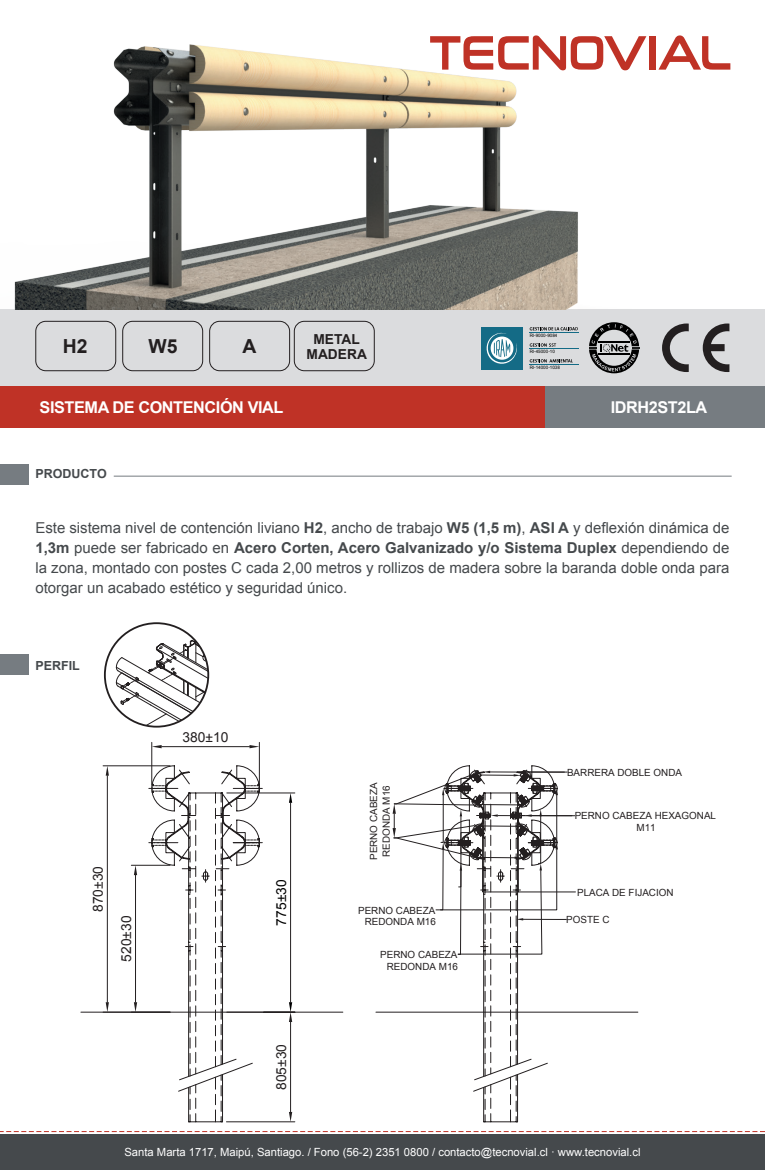
<style>
.page{position:relative;width:765px;height:1170px;background:#fff}
.page>*{position:absolute;margin:0;border:0;box-sizing:border-box;transform-origin:0 0}
.t1{font:700 19.38px "Arial";color:#231f20}
.t2{font:700 16.25px "Arial";letter-spacing:-.025em;color:#fff}
.t3{font:15px/20px "Arial";color:#45494c;text-align:justify}
.t4{font:13.75px "Arial";color:#231f20}
.t5{font:700 13.75px/15px "Arial";color:#231f20;text-align:center}
.t6{font:13.75px "Arial";color:#000001}
.t7{font:700 12.5px "Arial";color:#45494c}
.t8{font:11.25px "Arial";color:#fff}
.t9{font:9.88px/11.9px "Arial";color:#231f20;text-align:right}
.t10{font:4.62px "Arial";color:#000}
.s1{font-weight:700}
</style>
<div class="page">
<div style="left:0;top:310px;width:765px;height:94px;background:#dbdcde"></div>
<hr style="left:530px;top:348px;width:49px;height:1px;background:#146b86">
<hr style="left:530px;top:364px;width:49px;height:1px;background:#146b86">
<hr style="left:530px;top:332px;width:49px;height:1px;background:#146b86">
<svg style="left:530px;top:343px;width:26px;height:4px"></svg>
<svg style="left:530px;top:359px;width:43px;height:3px"></svg>
<svg style="left:530px;top:327px;width:48px;height:3px"></svg>
<svg style="left:589px;top:322px;width:50px;height:51px"></svg>
<div style="left:482px;top:327px;width:41px;height:42px;background:#146b86"></div>
<svg style="left:486px;top:332px;width:31px;height:32px"></svg>
<svg style="left:671px;top:35px;width:59px;height:35px"></svg>
<div style="left:0;top:386px;width:545px;height:41px;background:#bf3226"></div>
<div style="left:545px;top:386px;width:220px;height:41px;background:#767c81"></div>
<div style="left:0;top:1134px;width:765px;height:35px;background:#45494c"></div>
<svg style="left:0;top:1131px;width:765px;height:1px"></svg>
<div style="left:35px;top:321px;width:81px;height:50px;border:1px solid #231f20;border-radius:10px"></div>
<div style="left:209px;top:321px;width:81px;height:50px;border:1px solid #231f20;border-radius:10px"></div>
<div style="left:294px;top:321px;width:81px;height:50px;border:1px solid #231f20;border-radius:10px"></div>
<div style="left:122px;top:321px;width:81px;height:50px;border:1px solid #231f20;border-radius:10px"></div>
<div style="left:0;top:464px;width:28px;height:20px;background:#767c81"></div>
<div style="left:0;top:654px;width:28px;height:21px;background:#767c81"></div>
<hr style="left:114px;top:476px;width:618px;height:1px;background:#767c81">
<svg style="left:116px;top:623px;width:92px;height:103px"></svg>
<div style="left:104px;top:622px;width:105px;height:105px;border:2px solid #231f20;border-radius:50%"></div>
<svg style="left:148px;top:766px;width:75px;height:356px"></svg>
<svg style="left:80px;top:783px;width:71px;height:308px"></svg>
<hr style="left:131px;top:865px;width:39px;height:1px;background:#231f20">
<hr style="left:135px;top:875px;width:1px;height:127px;background:#231f20">
<svg style="left:134px;top:865px;width:3px;height:10px"></svg>
<svg style="left:134px;top:1002px;width:3px;height:9px"></svg>
<hr style="left:103px;top:765px;width:67px;height:1px;background:#231f20">
<hr style="left:103px;top:1011px;width:67px;height:1px;background:#231f20">
<hr style="left:107px;top:775px;width:1px;height:227px;background:#231f20">
<svg style="left:106px;top:765px;width:3px;height:10px"></svg>
<svg style="left:106px;top:1002px;width:3px;height:10px"></svg>
<hr style="left:226px;top:1121px;width:69px;height:1px;background:#231f20">
<hr style="left:290px;top:1021px;width:1px;height:90px;background:#231f20">
<svg style="left:289px;top:1111px;width:3px;height:10px"></svg>
<svg style="left:473px;top:1091px;width:46px;height:31px"></svg>
<svg style="left:151px;top:742px;width:487px;height:349px"></svg>
<svg style="left:152px;top:745px;width:10px;height:3px"></svg>
<svg style="left:250px;top:745px;width:9px;height:3px"></svg>
<svg style="left:393px;top:770px;width:183px;height:184px"></svg>
<img style="left:0;top:35px;width:671px;height:275px">
<svg style="left:662px;top:323px;width:27px;height:49px"></svg>
<svg style="left:703px;top:323px;width:26px;height:49px"></svg>
<p class="t1" style="left:63px;top:333px;width:26px">H2</p>
<p class="t1" style="left:149px;top:333px;width:31px">W5</p>
<p class="t1" style="left:242px;top:333px;width:15px">A</p>
<p class="t5" style="left:307px;top:332px;width:62px">METAL<br>MADERA</p>
<p class="t10" style="left:530px;top:333px;width:29px">RI-9000-9084</p>
<p class="t10" style="left:530px;top:349px;width:27px">RI-45000-10</p>
<p class="t10" style="left:530px;top:364px;width:32px">RI-14000-1038</p>
<p class="t2" style="left:40px;top:396px;width:245px">SISTEMA DE CONTENCIÓN VIAL</p>
<p class="t2" style="left:611px;top:396px;width:98px">IDRH2ST2LA</p>
<p class="t7" style="left:35px;top:465px;width:73px">PRODUCTO</p>
<p class="t3" style="left:35px;top:517px;width:696px">Este sistema nivel de contención liviano <span class="s1">H2</span>, ancho de trabajo <span class="s1">W5 (1,5 m)</span>, <span class="s1">ASI A</span> y deflexión dinámica de <span class="s1">1,3m</span> puede ser fabricado en <span class="s1">Acero Corten, Acero Galvanizado y/o Sistema Duplex</span> dependiendo de la zona, montado con postes C cada 2,00 metros y rollizos de madera sobre la baranda doble onda para otorgar un acabado estético y seguridad único.</p>
<p class="t7" style="left:35px;top:657px;width:46px">PERFIL</p>
<p class="t4" style="left:89px;top:911px;width:47px;rotate:-90deg">870±30</p>
<p class="t4" style="left:117px;top:961px;width:47px;rotate:-90deg">520±30</p>
<p class="t4" style="left:183px;top:728px;width:47px">380±10</p>
<p class="t6" style="left:272px;top:925px;width:47px;rotate:-90deg">775±30</p>
<p class="t9" style="left:367px;top:859px;width:79px;line-height:12.8px;text-align:center;rotate:-90deg">PERNO CABEZA<br>REDONDA M16</p>
<p class="t9" style="left:358px;top:904px;width:79px">PERNO CABEZA<br>REDONDA M16</p>
<p class="t9" style="left:380px;top:948px;width:79px">PERNO CABEZA<br>REDONDA M16</p>
<p class="t9" style="left:567px;top:766px;width:117px">BARRERA DOBLE ONDA</p>
<p class="t9" style="left:575px;top:810px;width:143px;text-align:center">PERNO CABEZA HEXAGONAL<br>M11</p>
<p class="t9" style="left:577px;top:886px;width:98px">PLACA DE FIJACION</p>
<p class="t9" style="left:566px;top:913px;width:45px">POSTE C</p>
<p class="t4" style="left:272px;top:1089px;width:47px;rotate:-90deg">805±30</p>
<p class="t8" style="left:124px;top:1144px;width:518px">Santa Marta 1717, Maipú, Santiago. / Fono (56-2) 2351 0800 / contacto@tecnovial.cl · www.tecnovial.cl</p>
</div>
